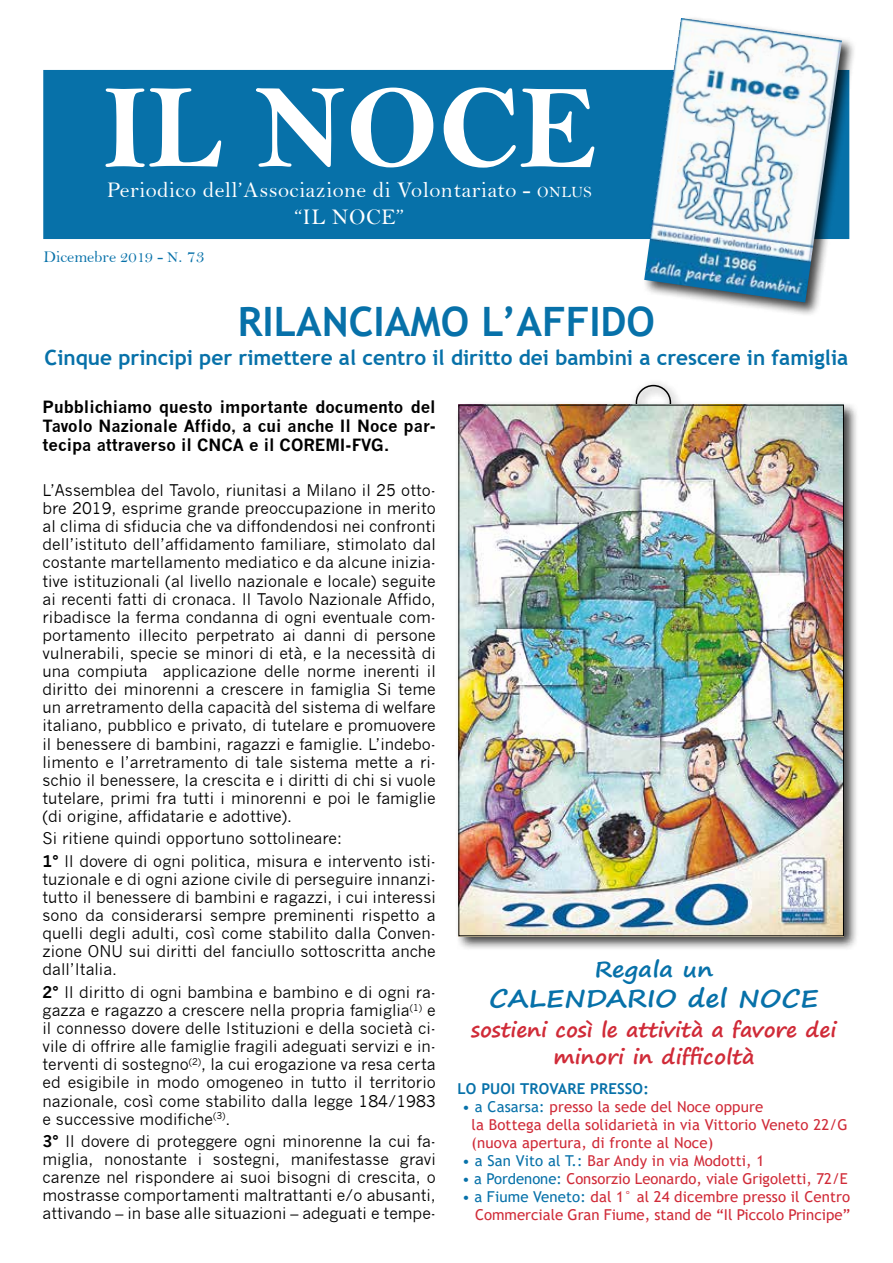
<style>
.page{position:relative;width:893px;height:1263px;background:#fff}
.page>*{position:absolute;margin:0;border:0;box-sizing:border-box;transform-origin:0 0}
.t1{font:120px "Bell MT Bold";color:#fff}
.t2{font:700 40.5px "Trebuchet MS";color:#0771a9}
.t3{font:700 24.3px "Segoe Print";color:#0771a9;scale:1.11 1}
.t4{font:22.5px/27px "Bell";letter-spacing:.02em;color:#fff;text-align:center}
.t5{font:700 21.6px "Segoe Print";color:#0771a9;scale:1.11 1}
.t6{font:700 21px "Trebuchet MS";color:#0771a9}
.t7{font:700 20.25px/27px "Segoe Print";letter-spacing:-.005em;color:#d02b38;text-align:center;scale:1.04 1}
.t8{font:700 16.5px/18.9px "News Gothic";color:#000;text-align:justify}
.t9{font:16.5px "Bell";color:#0771a9}
.t10{font:15.75px/18.1px "News Gothic";color:#000;text-align:justify}
.t11{font:15px/18px "Trebuchet MS";letter-spacing:.01em;color:#d02b38}
.t12{font:700 15px "Trebuchet MS";letter-spacing:.01em;color:#0771a9}
.s1{font-size:15.75px}
.s2{font-size:15px}
.s3{font-size:18px}
.s4{font-weight:700}
.s5{color:#0771a9}
</style>
<div class="page">
<div style="left:43px;top:70px;width:806px;height:169px;background:#0771a9"></div>
<div style="left:642px;top:16px;width:215px;height:301px;background:#000;opacity:.75"></div>
<img style="left:644px;top:18px;width:198px;height:284px">
<div style="left:630px;top:379px;width:53px;height:53px;background:#000;opacity:.75"></div>
<div style="left:636px;top:385px;width:35px;height:35px;border:2px solid #000;border-radius:50%"></div>
<div style="left:455px;top:401px;width:404px;height:550px;background:#000;opacity:.75"></div>
<img style="left:460px;top:407px;width:382px;height:527px">
<h1 class="t1" style="left:102px;top:56px;width:497px">IL NOCE</h1>
<h3 class="t4" style="left:107px;top:176px;width:486px">Periodico dell’Associazione di Volontariato - <span class="s1">ONLUS </span>“IL NOCE”</h3>
<p class="t9" style="left:44px;top:247px;width:163px">Dicemebre 2019 - <span class="s2">N</span><span class="s3">. 73</span></p>
<h2 class="t2" style="left:238px;top:296px;width:419px">RILANCIAMO L’AFFIDO</h2>
<h3 class="t6" style="left:45px;top:344px;width:805px">Cinque principi per rimettere al centro il diritto dei bambini a crescere in famiglia</h3>
<p class="t8" style="left:43px;top:398px;width:395px">Pubblichiamo questo importante documento del Tavolo Nazionale Affido, a cui anche Il Noce par&shy;tecipa attraverso il CNCA e il COREMI-FVG.</p>
<p class="t10" style="left:43px;top:481px;width:395px">L’Assemblea del Tavolo, riunitasi a Milano il 25 otto&shy;bre 2019, esprime grande preoccupazione in merito al clima di sfiducia che va diffondendosi nei confronti dell’istituto dell’affidamento familiare, stimolato dal costante martellamento mediatico e da alcune inizia&shy;tive istituzionali (al livello nazionale e locale) seguite ai recenti fatti di cronaca. Il Tavolo Nazionale Affido, ribadisce la ferma condanna di ogni eventuale com&shy;portamento illecito perpetrato ai danni di persone vulnerabili, specie se minori di età, e la necessità di una compiuta applicazione delle norme inerenti il diritto dei minorenni a crescere in famiglia Si teme un arretramento della capacità del sistema di welfare italiano, pubblico e privato, di tutelare e promuovere il benessere di bambini, ragazzi e famiglie. L’indebo&shy;limento e l’arretramento di tale sistema mette a ri&shy;schio il benessere, la crescita e i diritti di chi si vuole tutelare, primi fra tutti i minorenni e poi le famiglie (di origine, affidatarie e adottive).</p>
<p class="t10" style="left:43px;top:828px;width:395px;line-height:22.4px">Si ritiene quindi opportuno sottolineare:<br><span class="s4">1°</span> Il dovere di ogni politica, misura e intervento isti-</p>
<p class="t10" style="left:43px;top:870px;width:395px">tuzionale e di ogni azione civile di perseguire innanzi&shy;tutto il benessere di bambini e ragazzi, i cui interessi sono da considerarsi sempre preminenti rispetto a quelli degli adulti, così come stabilito dalla Conven&shy;zione ONU sui diritti del fanciullo sottoscritta anche dall’Italia.</p>
<p class="t10" style="left:43px;top:983px;width:395px"><span class="s4">2°</span> Il diritto di ogni bambina e bambino e di ogni ra&shy;gazza e ragazzo a crescere nella propria famiglia<sup>(1)</sup> e il connesso dovere delle Istituzioni e della società ci&shy;vile di offrire alle famiglie fragili adeguati servizi e in&shy;terventi di sostegno<sup>(2)</sup>, la cui erogazione va resa certa ed esigibile in modo omogeneo in tutto il territorio nazionale, così come stabilito dalla legge 184/1983 e successive modifiche<sup>(3)</sup>.</p>
<p class="t10" style="left:43px;top:1132px;width:395px"><span class="s4">3°</span> Il dovere di proteggere ogni minorenne la cui fa&shy;miglia, nonostante i sostegni, manifestasse gravi carenze nel rispondere ai suoi bisogni di crescita, o mostrasse comportamenti maltrattanti e/o abusanti, attivando – in base alle situazioni – adeguati e tempe-</p>
<h3 class="t5" style="left:595px;top:950px;width:108px">Regala un</h3>
<h3 class="t3" style="left:489px;top:976px;width:298px">CALENDARIO del NOCE</h3>
<p class="t7" style="left:471px;top:1016px;width:353px">sostieni così le attività a favore dei minori in difficoltà</p>
<p class="t12" style="left:458px;top:1080px;width:193px">LO PUOI TROVARE PRESSO:</p>
<p class="t11" style="left:472px;top:1098px;width:378px;text-indent:-9px"><span class="s5">• a Casarsa:</span> presso la sede del Noce oppure<br>la Bottega della solidarietà in via Vittorio Veneto 22/G (nuova apertura, di fronte al Noce)</p>
<p class="t11" style="left:462px;top:1152px;width:304px"><span class="s5">• a San Vito al T.:</span> Bar Andy in via Modotti, 1</p>
<p class="t11" style="left:462px;top:1170px;width:387px"><span class="s5">• a Pordenone:</span> Consorzio Leonardo, viale Grigoletti, 72/E</p>
<p class="t11" style="left:462px;top:1188px;width:390px;text-align:right"><span class="s5">• a Fiume Veneto:</span> dal 1° al 24 dicembre presso il Centro<br>Commerciale Gran Fiume, stand de “Il Piccolo Principe”</p>
</div>
